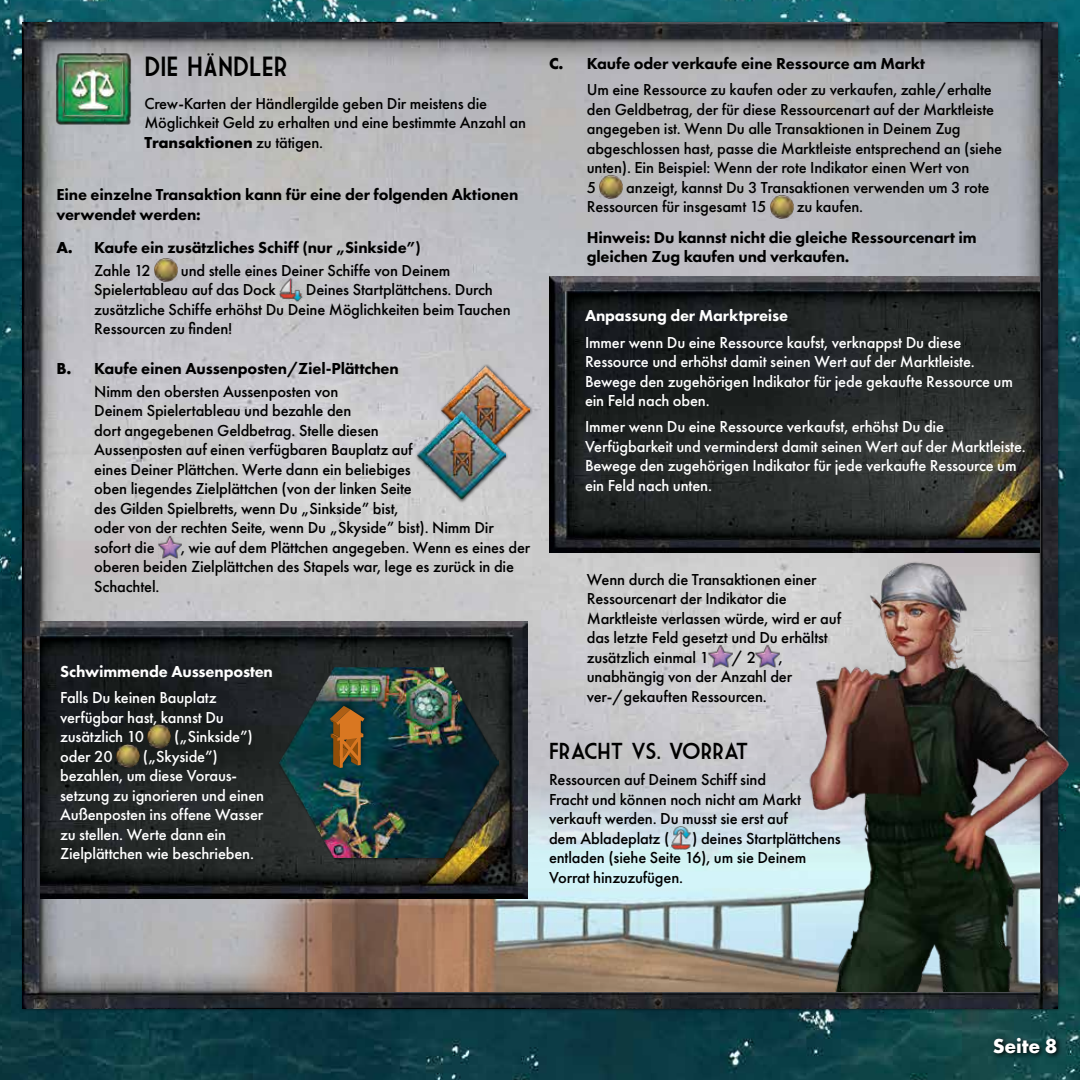
<style>
.page{position:relative;width:1080px;height:1080px;background:#fff}
.page>*{position:absolute;margin:0;border:0;box-sizing:border-box;transform-origin:0 0}
.t1{font:27px "Market Deco";letter-spacing:-.01em;color:#000}
.t2{font:22.5px "Market Deco";letter-spacing:-.01em;color:#000}
.t3{font:700 21px "Futura PT";letter-spacing:-.01em;color:#fff}
.t4{font:500 16.5px/19.5px "Futura PT";letter-spacing:-.01em;color:#000}
.t5{font:500 16.5px/19.5px "Futura PT";letter-spacing:-.01em;color:#fff}
.t6{font:800 16.5px/19.5px "Futura PT";letter-spacing:-.01em;color:#000}
.t7{font:800 16.5px "Futura PT";letter-spacing:-.01em;color:#fff}
.s1{font-weight:700}
.s2{font-weight:500}
.s3{font-weight:800}
</style>
<div class="page">
<img style="left:0;top:0;width:1080px;height:1080px">
<img style="left:23px;top:23px;width:1034px;height:985px">
<img style="left:160px;top:717px;width:642px;height:274px">
<img style="left:154px;top:259px;width:23px;height:23px">
<img style="left:279px;top:278px;width:23px;height:23px">
<img style="left:158px;top:536px;width:23px;height:23px">
<img style="left:600px;top:176px;width:23px;height:23px">
<img style="left:770px;top:195px;width:23px;height:23px">
<img style="left:709px;top:644px;width:23px;height:23px">
<img style="left:756px;top:644px;width:23px;height:23px">
<img style="left:669px;top:827px;width:23px;height:23px">
<img style="left:52px;top:52px;width:83px;height:73px">
<img style="left:802px;top:554px;width:275px;height:438px">
<div style="left:415px;top:364px;width:119px;height:140px;background:#cac9cd"></div>
<div style="left:439px;top:364px;width:94px;height:94px;background:#000;opacity:.5"></div>
<img style="left:442px;top:365px;width:87px;height:88px">
<div style="left:415px;top:409px;width:94px;height:94px;background:#000;opacity:.5"></div>
<img style="left:417px;top:411px;width:88px;height:88px">
<img style="left:41px;top:622px;width:487px;height:276px">
<div style="left:278px;top:667px;width:223px;height:194px;background:#000;opacity:.5"></div>
<img style="left:279px;top:668px;width:220px;height:190px">
<img style="left:148px;top:725px;width:23px;height:23px">
<img style="left:116px;top:744px;width:23px;height:24px">
<div style="left:327px;top:699px;width:43px;height:72px;background:#000;opacity:.5"></div>
<svg style="left:330px;top:706px;width:34px;height:62px;background:#865923"></svg>
<img style="left:549px;top:276px;width:491px;height:276px">
<svg style="left:991px;top:1035px;width:72px;height:24px;background:#103838"></svg>
<h1 class="t1" style="left:144px;top:51px;width:145px">DIE HÄNDLER</h1>
<p class="t4" style="left:144px;top:94px;width:383px">Crew-Karten der Händlergilde geben Dir meistens die<br>Möglichkeit Geld zu erhalten und eine bestimmte Anzahl an<br><span class="s1">Transaktionen</span> zu tätigen.</p>
<p class="t6" style="left:56px;top:185px;width:464px">Eine einzelne Transaktion kann für eine der folgenden Aktionen verwendet werden:</p>
<p class="t6" style="left:94px;top:236px;width:328px;line-height:22.8px;text-indent:-38px"><span class="s1">A.</span> Kaufe ein zusätzliches Schiff (nur „Sinkside”)<br><span class="s2">Zahle 12</span></p>
<p class="t4" style="left:94px;top:260px;width:358px;text-indent:87px">und stelle eines Deiner Schiffe von Deinem<br>Spielertableau auf das Dock</p>
<p class="t4" style="left:94px;top:280px;width:418px;text-indent:212px">Deines Startplättchens. Durch zusätzliche Schiffe erhöhst Du Deine Möglichkeiten beim Tauchen<br>Ressourcen zu finden!</p>
<p class="t6" style="left:94px;top:357px;width:306px;line-height:22.8px;text-indent:-38px"><span class="s1">B.</span> Kaufe einen Aussenposten/Ziel-Plättchen<br><span class="s2">Nimm den obersten Aussenposten von</span></p>
<p class="t4" style="left:94px;top:401px;width:401px">Deinem Spielertableau und bezahle den<br>dort angegebenen Geldbetrag. Stelle diesen<br>Aussenposten auf einen verfügbaren Bauplatz auf<br>eines Deiner Plättchen. Werte dann ein beliebiges<br>oben liegendes Zielplättchen (von der linken Seite<br>des Gilden Spielbretts, wenn Du „Sinkside” bist,<br>oder von der rechten Seite, wenn Du „Skyside” bist). Nimm Dir sofort die</p>
<p class="t4" style="left:94px;top:537px;width:438px;text-indent:87px">, wie auf dem Plättchen angegeben. Wenn es eines der oberen beiden Zielplättchen des Stapels war, lege es zurück in die<br>Schachtel.</p>
<p class="t7" style="left:60px;top:661px;width:214px">Schwimmende Aussenposten</p>
<p class="t5" style="left:60px;top:688px;width:165px">Falls Du keinen Bauplatz verfügbar hast, kannst Du zusätzlich 10</p>
<p class="t5" style="left:174px;top:727px;width:80px">(„Sinkside”)</p>
<p class="t5" style="left:60px;top:746px;width:206px;text-indent:83px">(„Skyside”) bezahlen, um diese Voraus&shy;setzung zu ignorieren und einen<br>Außenposten ins offene Wasser zu stellen. Werte dann ein<br>Zielplättchen wie beschrieben.</p>
<p class="t5" style="left:60px;top:746px;width:54px">oder 20</p>
<p class="t4" style="left:587px;top:51px;width:407px;line-height:26.2px;text-indent:-38px"><span class="s1">C.</span> <span class="s3">Kaufe oder verkaufe eine Ressource am Markt<br></span>Um eine Ressource zu kaufen oder zu verkaufen, zahle/erhalte</p>
<p class="t4" style="left:587px;top:100px;width:417px">den Geldbetrag, der für diese Ressourcenart auf der Marktleiste angegeben ist. Wenn Du alle Transaktionen in Deinem Zug abgeschlossen hast, passe die Marktleiste entsprechend an (siehe unten). Ein Beispiel: Wenn der rote Indikator einen Wert von<br>5</p>
<p class="t4" style="left:587px;top:178px;width:404px;text-indent:40px">anzeigt, kannst Du 3 Transaktionen verwenden um 3 rote<br>Ressourcen für insgesamt 15</p>
<p class="t4" style="left:797px;top:197px;width:68px">zu kaufen.</p>
<p class="t6" style="left:587px;top:227px;width:392px">Hinweis: Du kannst nicht die gleiche Ressourcenart im gleichen Zug kaufen und verkaufen.</p>
<p class="t7" style="left:585px;top:305px;width:205px">Anpassung der Marktpreise</p>
<p class="t5" style="left:585px;top:332px;width:429px">Immer wenn Du eine Ressource kaufst, verknappst Du diese Ressource und erhöhst damit seinen Wert auf der Marktleiste.<br>Bewege den zugehörigen Indikator für jede gekaufte Ressource um ein Feld nach oben.</p>
<p class="t5" style="left:585px;top:417px;width:442px">Immer wenn Du eine Ressource verkaufst, erhöhst Du die Verfügbarkeit und verminderst damit seinen Wert auf der Marktleiste.<br>Bewege den zugehörigen Indikator für jede verkaufte Ressource um ein Feld nach unten.</p>
<p class="t4" style="left:587px;top:570px;width:256px">Wenn durch die Transaktionen einer Ressourcenart der Indikator die Marktleiste verlassen würde, wird er auf das letzte Feld gesetzt und Du erhältst zusätzlich einmal 1</p>
<p class="t4" style="left:732px;top:648px;width:26px">/ 2</p>
<p class="t4" style="left:587px;top:648px;width:207px;text-indent:192px">, unabhängig von der Anzahl der ver-/gekauften Ressourcen.</p>
<h2 class="t2" style="left:549px;top:739px;width:201px">FRACHT VS. VORRAT</h2>
<p class="t4" style="left:549px;top:770px;width:254px">Ressourcen auf Deinem Schiff sind<br>Fracht und können noch nicht am Markt verkauft werden. Du musst sie erst auf dem Abladeplatz (</p>
<p class="t4" style="left:549px;top:829px;width:293px;text-indent:143px">) deines Startplättchens entladen (siehe Seite 16), um sie Deinem<br>Vorrat hinzuzufügen.</p>
<p class="t3" style="left:993px;top:1032px;width:66px">Seite 8</p>
</div>
